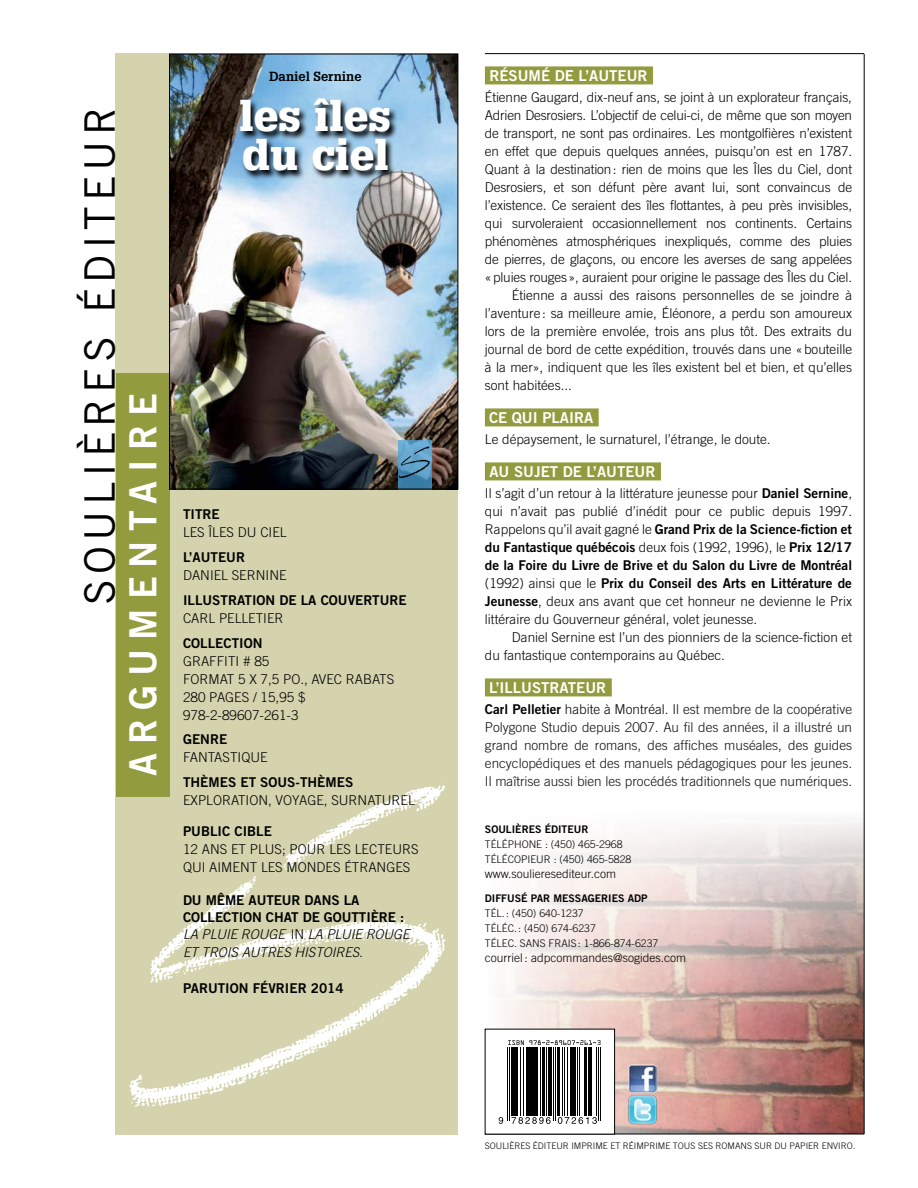
<style>
.page{position:relative;width:918px;height:1188px;background:#fff}
.page>*{position:absolute;margin:0;border:0;box-sizing:border-box;transform-origin:0 0}
.t1{font:900 42.15px/38.8px "Glypha";letter-spacing:.02em;color:#fff}
.t2{font:42px "Trade Gothic";letter-spacing:.125em;color:#000}
.t3{font:37.5px "Trade Gothic Bold Two";letter-spacing:.24em;color:#fff}
.t4{font:15px "Trade Gothic Bold Two";color:#fff}
.t5{font:300 13.5px/18px "Trade Gothic";color:#000}
.t6{font:13.5px/18px "Trade Gothic Bold Two";color:#000;text-align:justify}
.t7{font:300 13.5px/18px "Trade Gothic";color:#101010;text-align:justify}
.t8{font:italic 300 13.5px/18px "Trade Gothic";letter-spacing:-.005em;color:#000}
.t9{font:700 12.9px "Glypha";color:#000}
.t10{font:300 12px "Trade Gothic";color:#000}
.t11{font:300 10.5px/15px "Trade Gothic";color:#000}
.t12{font:10.5px "Trade Gothic Bold Two";color:#000}
.t13{font:300 9px "Trade Gothic";color:#000}
.t14{font:300 4.05px "Glypha";color:#000}
.s1{font-style:normal}
.s2{font-size:9px;color:#929b3d}
.s3{font-family:"Trade Gothic Bold Two";font-weight:400}
.s4{font-family:"Trade Gothic";font-weight:300}
.s5{font-family:"Trade Gothic Bold Two";font-weight:400;color:#000}
.s6{color:#000}
</style>
<div class="page">
<img style="left:484px;top:802px;width:380px;height:332px">
<div style="left:116px;top:53px;width:342px;height:1082px;background:#d4d3ae"></div>
<img style="left:116px;top:783px;width:330px;height:324px">
<div style="left:116px;top:373px;width:54px;height:423px;background:#929b3d"></div>
<hr style="left:485px;top:53px;width:379px;height:1px;background:#000">
<hr style="left:485px;top:1134px;width:379px;height:1px;background:#000">
<div style="left:485px;top:66px;width:168px;height:18px;background:#929b3d"></div>
<div style="left:485px;top:408px;width:114px;height:18px;background:#929b3d"></div>
<div style="left:485px;top:462px;width:176px;height:18px;background:#929b3d"></div>
<div style="left:485px;top:678px;width:127px;height:18px;background:#929b3d"></div>
<div style="left:485px;top:1029px;width:130px;height:105px;background:#fff"></div>
<svg style="left:508px;top:1040px;width:92px;height:5px"></svg>
<svg style="left:499px;top:1117px;width:4px;height:7px"></svg>
<hr style="left:507px;top:1048px;width:1px;height:73px;background:#000">
<hr style="left:509px;top:1048px;width:1px;height:73px;background:#000">
<hr style="left:511px;top:1048px;width:3px;height:68px;background:#000">
<hr style="left:515px;top:1048px;width:2px;height:68px;background:#000">
<hr style="left:520px;top:1048px;width:1px;height:68px;background:#000">
<hr style="left:523px;top:1048px;width:1px;height:68px;background:#000">
<hr style="left:526px;top:1048px;width:2px;height:68px;background:#000">
<hr style="left:529px;top:1048px;width:2px;height:68px;background:#000">
<hr style="left:532px;top:1048px;width:2px;height:68px;background:#000">
<hr style="left:535px;top:1048px;width:3px;height:68px;background:#000">
<hr style="left:540px;top:1048px;width:1px;height:68px;background:#000">
<hr style="left:542px;top:1048px;width:3px;height:68px;background:#000">
<svg style="left:512px;top:1117px;width:39px;height:7px"></svg>
<hr style="left:546px;top:1048px;width:1px;height:68px;background:#000">
<hr style="left:548px;top:1048px;width:4px;height:68px;background:#000">
<hr style="left:553px;top:1048px;width:1px;height:73px;background:#000">
<hr style="left:555px;top:1048px;width:1px;height:73px;background:#000">
<hr style="left:557px;top:1048px;width:3px;height:68px;background:#000">
<hr style="left:562px;top:1048px;width:1px;height:68px;background:#000">
<hr style="left:564px;top:1048px;width:1px;height:68px;background:#000">
<hr style="left:568px;top:1048px;width:1px;height:68px;background:#000">
<hr style="left:570px;top:1048px;width:3px;height:68px;background:#000">
<hr style="left:573px;top:1048px;width:2px;height:68px;background:#000">
<hr style="left:577px;top:1048px;width:1px;height:68px;background:#000">
<hr style="left:579px;top:1048px;width:1px;height:68px;background:#000">
<hr style="left:584px;top:1048px;width:2px;height:68px;background:#000">
<hr style="left:588px;top:1048px;width:2px;height:68px;background:#000">
<svg style="left:558px;top:1117px;width:39px;height:7px"></svg>
<hr style="left:591px;top:1048px;width:1px;height:68px;background:#000">
<hr style="left:596px;top:1048px;width:1px;height:68px;background:#000">
<hr style="left:598px;top:1048px;width:1px;height:73px;background:#000">
<hr style="left:600px;top:1048px;width:1px;height:73px;background:#000">
<img style="left:628px;top:1064px;width:28px;height:28px">
<img style="left:627px;top:1093px;width:31px;height:31px">
<svg style="left:484px;top:809px;width:380px;height:219px"></svg>
<hr style="left:864px;top:54px;width:1px;height:1080px;background:#000">
<img style="left:171px;top:56px;width:285px;height:431px">
<svg style="left:398px;top:440px;width:34px;height:1px"></svg>
<svg style="left:239px;top:98px;width:159px;height:82px"></svg>
<img style="left:398px;top:441px;width:34px;height:46px">
<div style="left:169px;top:54px;width:289px;height:435px;border:1px solid #000"></div>
<h2 class="t2" style="left:74px;top:605px;width:500px;rotate:-90deg">SOULIÈRES ÉDITEUR</h2>
<h3 class="t3" style="left:120px;top:776px;width:384px;rotate:-90deg">ARGUMENTAIRE</h3>
<p class="t14" style="left:93px;top:420px;width:36px">LA CELLULE HOPE</p>
<p class="t9" style="left:269px;top:69px;width:94px">Daniel Sernine</p>
<h1 class="t1" style="left:239px;top:96px;width:153px">les îles du ciel</h1>
<p class="t6" style="left:183px;top:505px;width:38px">TITRE</p>
<p class="t5" style="left:183px;top:523px;width:105px">LES ÎLES DU CIEL</p>
<p class="t6" style="left:183px;top:548px;width:64px">L’AUTEUR</p>
<p class="t5" style="left:183px;top:566px;width:105px">DANIEL SERNINE</p>
<p class="t6" style="left:183px;top:591px;width:225px">ILLUSTRATION DE LA COUVERTURE</p>
<p class="t5" style="left:183px;top:609px;width:102px">CARL PELLETIER</p>
<p class="t6" style="left:183px;top:633px;width:81px">COLLECTION</p>
<p class="t5" style="left:183px;top:652px;width:213px">GRAFFITI # 85<br>FORMAT 5 X 7,5 PO., AVEC RABATS<br>280 PAGES / 15,95 $<br>978-2-89607-261-3</p>
<p class="t6" style="left:183px;top:730px;width:46px">GENRE</p>
<p class="t5" style="left:183px;top:748px;width:86px">FANTASTIQUE</p>
<p class="t6" style="left:183px;top:773px;width:172px">THÈMES ET SOUS-THÈMES</p>
<p class="t5" style="left:183px;top:791px;width:233px">EXPLORATION, VOYAGE, SURNATUREL</p>
<p class="t6" style="left:183px;top:822px;width:90px">PUBLIC CIBLE</p>
<p class="t5" style="left:183px;top:841px;width:237px">12 ANS ET PLUS; POUR LES LECTEURS<br>QUI AIMENT LES MONDES ÉTRANGES</p>
<p class="t6" style="left:183px;top:892px;width:223px;line-height:16.5px">DU MÊME AUTEUR DANS LA<br>COLLECTION CHAT DE GOUTTIÈRE :</p>
<p class="t8" style="left:183px;top:925px;width:228px">LA PLUIE ROUGE <span class="s1">IN</span> LA PLUIE ROUGE<br>ET TROIS AUTRES HISTOIRES.</p>
<p class="t6" style="left:183px;top:979px;width:162px">PARUTION FÉVRIER 2014</p>
<p class="t4" style="left:489px;top:67px;width:165px">RÉSUMÉ DE L’AUTEUR<sub>1</sub></p>
<p class="t5" style="left:485px;top:88px;width:369px">Étienne Gaugard, dix-neuf ans, se joint à un explorateur français,</p>
<p class="t5" style="left:485px;top:106px;width:369px">Adrien Desrosiers. L’objectif de celui-ci, de même que son moyen</p>
<p class="t5" style="left:485px;top:124px;width:369px">de transport, ne sont pas ordinaires. Les montgolfières n’existent</p>
<p class="t5" style="left:485px;top:142px;width:369px">en effet que depuis quelques années, puisqu’on est en 1787.</p>
<p class="t5" style="left:485px;top:160px;width:369px">Quant à la destination: rien de moins que les Îles du Ciel, dont</p>
<p class="t5" style="left:485px;top:178px;width:369px">Desrosiers, et son défunt père avant lui, sont convaincus de</p>
<p class="t5" style="left:485px;top:196px;width:369px">l’existence. Ce seraient des îles flottantes, à peu près invisibles,</p>
<p class="t5" style="left:485px;top:214px;width:369px">qui survoleraient occasionnellement nos continents. Certains</p>
<p class="t5" style="left:485px;top:232px;width:369px">phénomènes atmosphériques inexpliqués, comme des pluies</p>
<p class="t5" style="left:485px;top:250px;width:369px">de pierres, de glaçons, ou encore les averses de sang appelées</p>
<p class="t5" style="left:485px;top:268px;width:369px">«pluies rouges», auraient pour origine le passage des Îles du Ciel.</p>
<p class="t5" style="left:512px;top:286px;width:342px">Étienne a aussi des raisons personnelles de se joindre à</p>
<p class="t5" style="left:485px;top:304px;width:369px">l’aventure : sa meilleure amie, Éléonore, a perdu son amoureux</p>
<p class="t5" style="left:485px;top:322px;width:369px">lors de la première envolée, trois ans plus tôt. Des extraits du</p>
<p class="t5" style="left:485px;top:340px;width:369px">journal de bord de cette expédition, trouvés dans une «bouteille</p>
<p class="t5" style="left:485px;top:358px;width:369px">à la mer», indiquent que les îles existent bel et bien, et qu’elles</p>
<p class="t5" style="left:485px;top:376px;width:89px">sont habitées...</p>
<p class="t4" style="left:489px;top:408px;width:111px">CE QUI PLAIRA<sub>1</sub></p>
<p class="t5" style="left:485px;top:430px;width:287px">Le dépaysement, le surnaturel, l’étrange, le doute.</p>
<p class="t4" style="left:489px;top:462px;width:173px">AU SUJET DE L’AUTEUR<span class="s2">1</span></p>
<p class="t5" style="left:485px;top:484px;width:369px">Il s’agit d’un retour à la littérature jeunesse pour <span class="s3">Daniel Sernine</span>, qui n’avait pas publié d’inédit pour ce public depuis 1997.</p>
<p class="t6" style="left:485px;top:520px;width:369px"><span class="s4">Rappelons qu’il avait gagné le</span> Grand Prix de la Science-fiction et du Fantastique québécois <span class="s4">deux fois (1992, 1996), le</span> Prix 12/17 de la Foire du Livre de Brive et du Salon du Livre de Montréal <span class="s4">(1992) ainsi que le</span> Prix du Conseil des Arts en Littérature de</p>
<p class="t5" style="left:485px;top:592px;width:369px"><span class="s3">Jeunesse</span>, deux ans avant que cet honneur ne devienne le Prix littéraire du Gouverneur général, volet jeunesse.</p>
<p class="t5" style="left:485px;top:628px;width:369px;text-indent:27px">Daniel Sernine est l’un des pionniers de la science-fiction et du fantastique contemporains au Québec.</p>
<p class="t4" style="left:489px;top:678px;width:124px">L’ILLUSTRATEUR<sub>1</sub></p>
<p class="t7" style="left:485px;top:700px;width:369px"><span class="s5">Carl Pelletier</span> <span class="s6">habite à Montréal.</span> Il est membre de la coopérative Polygone Studio depuis 2007. Au fil des années, il a illustré un grand nombre de romans, des affiches muséales, des guides encyclopédiques et des manuels pédagogiques pour les jeunes.<br>Il maîtrise aussi bien les procédés traditionnels que numériques.</p>
<p class="t12" style="left:485px;top:822px;width:105px">SOULIÈRES ÉDITEUR</p>
<p class="t11" style="left:485px;top:836px;width:148px">TÉLÉPHONE : (450) 465-2968<br>TÉLÉCOPIEUR : (450) 465-5828</p>
<p class="t10" style="left:485px;top:866px;width:133px">www.soulieresediteur.com</p>
<p class="t12" style="left:485px;top:892px;width:164px">DIFFUSÉ PAR MESSAGERIES ADP</p>
<p class="t11" style="left:485px;top:906px;width:175px">TÉL.: (450) 640-1237<br>TÉLÉC.: (450) 674-6237<br>TÉLEC. SANS FRAIS: 1-866-874-6237</p>
<p class="t10" style="left:485px;top:951px;width:203px">courriel: adpcommandes@sogides.com</p>
<p class="t13" style="left:485px;top:1140px;width:372px">SOULIÈRES ÉDITEUR IMPRIME ET RÉIMPRIME TOUS SES ROMANS SUR DU PAPIER ENVIRO.</p>
</div>
